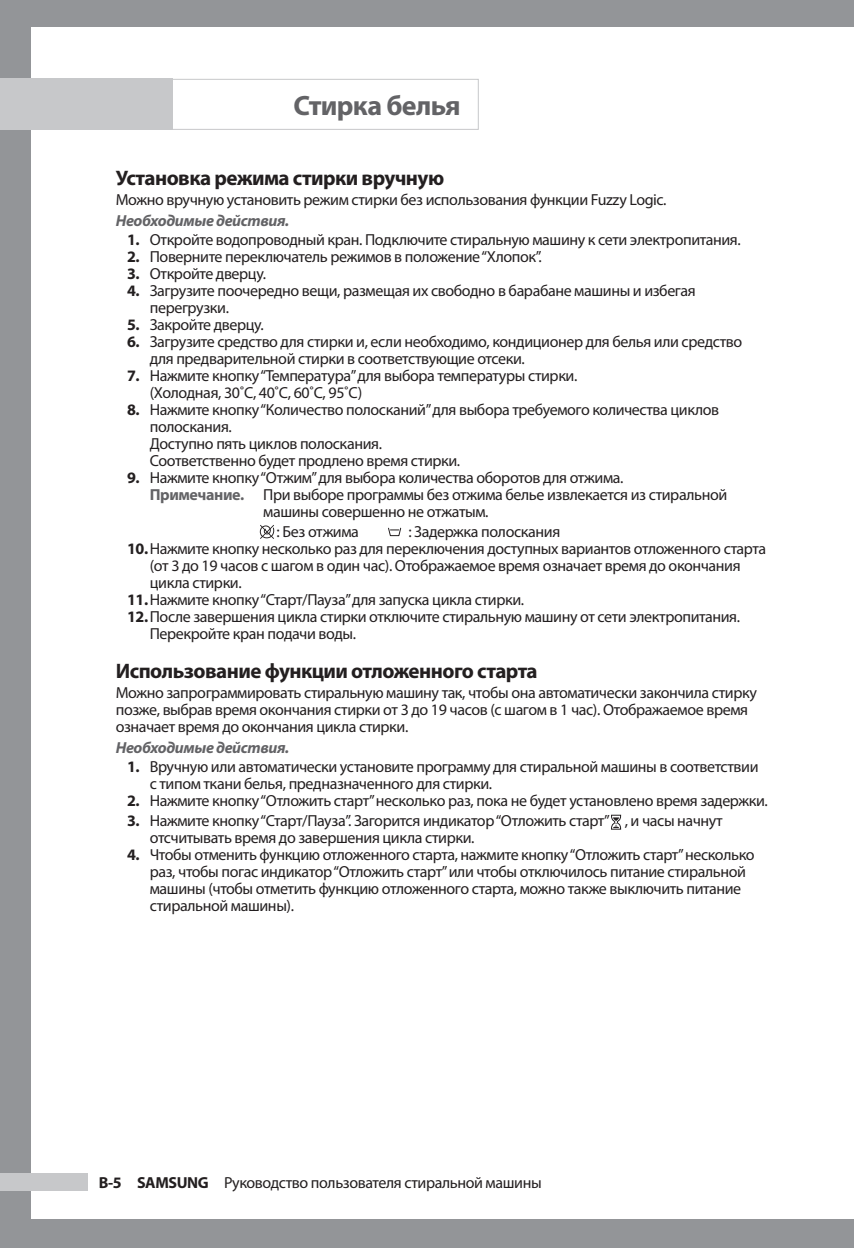
<style>
.page{position:relative;width:854px;height:1248px;background:#fff}
.page>*{position:absolute;margin:0;border:0;box-sizing:border-box;transform-origin:0 0}
.t1{font:700 28px "Myriad Pro";letter-spacing:-.025em;color:#636366}
.t2{font:700 21px "Myriad Pro";letter-spacing:-.025em;color:#231f20}
.t3{font:16px/17px "Myriad Pro";letter-spacing:-.025em;color:#231f20}
.t4{font:italic 700 16px "Myriad Pro";letter-spacing:-.025em;color:#636366}
.s1{font-weight:700}
.s2{font-weight:700;color:#636366}
</style>
<div class="page">
<div style="left:0;top:0;width:853px;height:1247px;background:#939598"></div>
<div style="left:31px;top:28px;width:822px;height:1190px;background:#fff"></div>
<div style="left:0;top:79px;width:172px;height:51px;background:#c7c8ca"></div>
<div style="left:0;top:1173px;width:87px;height:17px;background:#c7c8ca"></div>
<hr style="left:853px;top:0;width:1px;height:1247px;background:#939598">
<hr style="left:853px;top:28px;width:1px;height:1190px;background:#fff">
<svg style="left:260px;top:525px;width:14px;height:14px"></svg>
<svg style="left:388px;top:527px;width:13px;height:9px"></svg>
<svg style="left:611px;top:814px;width:10px;height:15px"></svg>
<div style="left:167px;top:79px;width:312px;height:51px;border:1px solid #c7c8ca"></div>
<h1 class="t1" style="left:293px;top:87px;width:169px">Стирка белья</h1>
<h2 class="t2" style="left:116px;top:164px;width:330px">Установка режима стирки вручную</h2>
<p class="t3" style="left:116px;top:191px;width:552px">Можно вручную установить режим стирки без использования функции Fuzzy Logic.</p>
<p class="t4" style="left:116px;top:211px;width:175px">Необходимые действия.</p>
<p class="t3" style="left:127px;top:231px;width:615px"><span class="s1">1.</span> Откройте водопроводный кран. Подключите стиральную машину к сети электропитания.</p>
<p class="t3" style="left:127px;top:248px;width:416px"><span class="s1">2.</span> Поверните переключатель режимов в положение “Хлопок”.</p>
<p class="t3" style="left:127px;top:265px;width:140px"><span class="s1">3.</span> Откройте дверцу.</p>
<p class="t3" style="left:150px;top:282px;width:547px;text-indent:-23px"><span class="s1">4.</span> Загрузите поочередно вещи, размещая их свободно в барабане машины и избегая перегрузки.</p>
<p class="t3" style="left:127px;top:316px;width:138px"><span class="s1">5.</span> Закройте дверцу.</p>
<p class="t3" style="left:150px;top:333px;width:594px;text-indent:-23px"><span class="s1">6.</span> Загрузите средство для стирки и, если необходимо, кондиционер для белья или средство для предварительной стирки в соответствующие отсеки.</p>
<p class="t3" style="left:150px;top:367px;width:429px;text-indent:-23px"><span class="s1">7.</span> Нажмите кнопку “Температура” для выбора температуры стирки. (Холодная, 30˚C, 40˚C, 60˚C, 95˚C)</p>
<p class="t3" style="left:150px;top:401px;width:571px;text-indent:-23px"><span class="s1">8.</span> Нажмите кнопку “Количество полосканий” для выбора требуемого количества циклов полоскания.<br>Доступно пять циклов полоскания.<br>Соответственно будет продлено время стирки.</p>
<p class="t3" style="left:127px;top:469px;width:498px"><span class="s1">9.</span> Нажмите кнопку “Отжим” для выбора количества оборотов для отжима.</p>
<p class="t3" style="left:150px;top:486px;width:579px"><span class="s2">Примечание.</span> При выборе программы без отжима белье извлекается из стиральной</p>
<p class="t3" style="left:263px;top:503px;width:227px">машины совершенно не отжатым.</p>
<p class="t3" style="left:277px;top:523px;width:84px">: Без отжима</p>
<p class="t3" style="left:408px;top:523px;width:153px">: Задержка полоскания</p>
<p class="t3" style="left:150px;top:540px;width:618px;text-indent:-23px"><span class="s1">10.</span> Нажмите кнопку несколько раз для переключения доступных вариантов отложенного старта (от 3 до 19 часов с шагом в один час). Отображаемое время означает время до окончания цикла стирки.</p>
<p class="t3" style="left:127px;top:591px;width:398px"><span class="s1">11.</span> Нажмите кнопку “Старт/Пауза” для запуска цикла стирки.</p>
<p class="t3" style="left:150px;top:608px;width:592px;text-indent:-23px"><span class="s1">12.</span> После завершения цикла стирки отключите стиральную машину от сети электропитания.<br>Перекройте кран подачи воды.</p>
<h2 class="t2" style="left:116px;top:657px;width:423px">Использование функции отложенного старта</h2>
<p class="t3" style="left:116px;top:683px;width:642px">Можно запрограммировать стиральную машину так, чтобы она автоматически закончила стирку позже, выбрав время окончания стирки от 3 до 19 часов (с шагом в 1 час). Отображаемое время означает время до окончания цикла стирки.</p>
<p class="t4" style="left:116px;top:737px;width:175px">Необходимые действия.</p>
<p class="t3" style="left:150px;top:757px;width:610px;text-indent:-23px"><span class="s1">1.</span> Вручную или автоматически установите программу для стиральной машины в соответствии с типом ткани белья, предназначенного для стирки.</p>
<p class="t3" style="left:127px;top:791px;width:642px"><span class="s1">2.</span> Нажмите кнопку “Отложить старт” несколько раз, пока не будет установлено время задержки.</p>
<p class="t3" style="left:150px;top:811px;width:574px;text-indent:-23px"><span class="s1">3.</span> Нажмите кнопку “Старт/Пауза”. Загорится индикатор “Отложить старт” , и часы начнут отсчитывать время до завершения цикла стирки.</p>
<p class="t3" style="left:150px;top:845px;width:606px;text-indent:-23px"><span class="s1">4.</span> Чтобы отменить функцию отложенного старта, нажмите кнопку “Отложить старт” несколько раз, чтобы погас индикатор “Отложить старт” или чтобы отключилось питание стиральной машины (чтобы отметить функцию отложенного старта, можно также выключить питание стиральной машины).</p>
<p class="t3" style="left:99px;top:1173px;width:444px"><span class="s1">B-5 SAMSUNG</span> Руководство пользователя стиральной машины</p>
</div>
